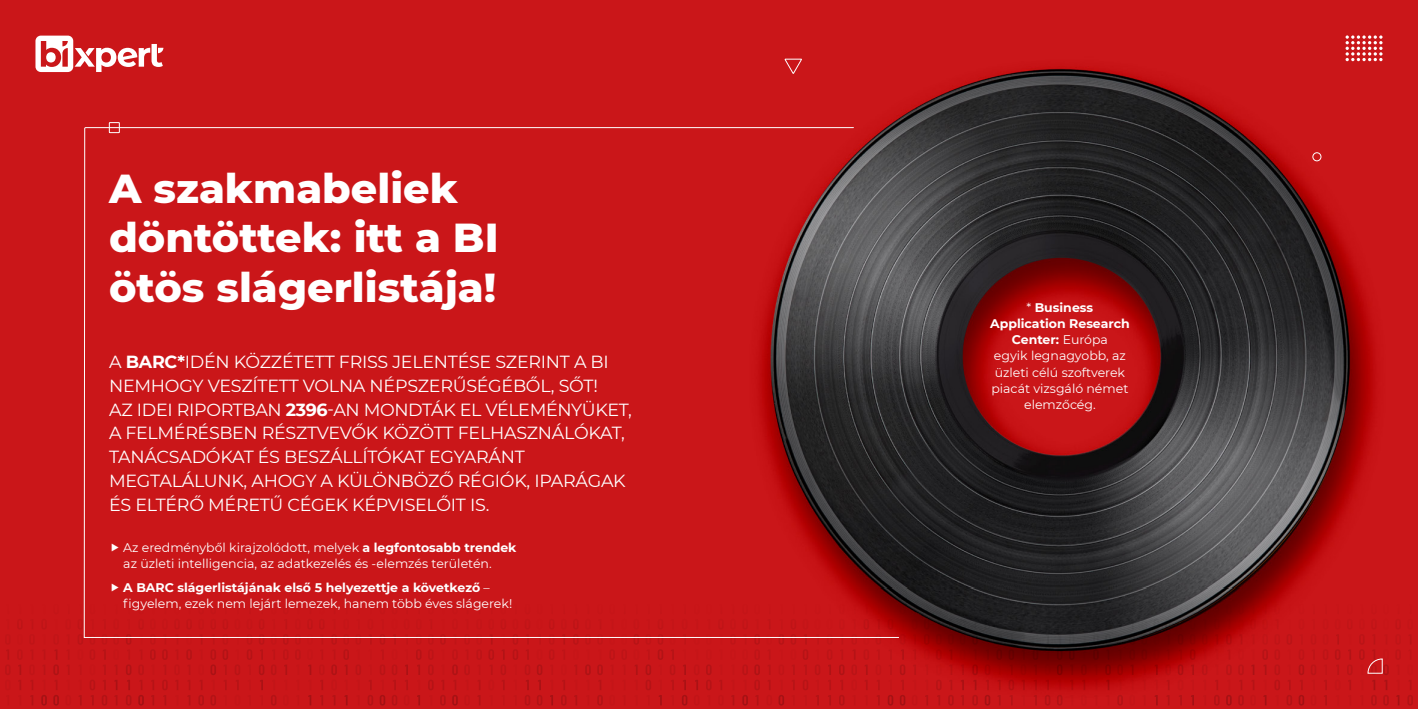
<style>
.page{position:relative;width:1418px;height:709px;background:#fff}
.page>*{position:absolute;margin:0;border:0;box-sizing:border-box;transform-origin:0 0}
.t1{font:800 41.25px/49.5px "Montserrat";color:#fff}
.t2{font:17.5px/23.8px "Montserrat";letter-spacing:-.015em;color:#fff}
.t3{font:12.5px/16.2px "Montserrat";color:#fff}
.s1{font-weight:700}
</style>
<div class="page">
<img style="left:0;top:0;width:1417px;height:709px">
<svg style="left:5px;top:588px;width:6px;height:117px"></svg>
<svg style="left:17px;top:588px;width:6px;height:117px"></svg>
<svg style="left:29px;top:588px;width:6px;height:117px"></svg>
<svg style="left:41px;top:588px;width:6px;height:117px"></svg>
<svg style="left:53px;top:588px;width:6px;height:117px"></svg>
<svg style="left:65px;top:588px;width:6px;height:117px"></svg>
<svg style="left:78px;top:588px;width:5px;height:117px"></svg>
<svg style="left:90px;top:638px;width:5px;height:67px"></svg>
<svg style="left:706px;top:638px;width:5px;height:67px"></svg>
<svg style="left:150px;top:638px;width:6px;height:67px"></svg>
<svg style="left:162px;top:638px;width:6px;height:67px"></svg>
<svg style="left:174px;top:638px;width:6px;height:67px"></svg>
<svg style="left:186px;top:638px;width:6px;height:67px"></svg>
<svg style="left:198px;top:638px;width:6px;height:67px"></svg>
<svg style="left:210px;top:638px;width:6px;height:67px"></svg>
<svg style="left:452px;top:638px;width:6px;height:67px"></svg>
<svg style="left:222px;top:638px;width:6px;height:67px"></svg>
<svg style="left:235px;top:638px;width:5px;height:67px"></svg>
<svg style="left:247px;top:638px;width:5px;height:67px"></svg>
<svg style="left:259px;top:638px;width:5px;height:67px"></svg>
<svg style="left:271px;top:638px;width:5px;height:67px"></svg>
<svg style="left:283px;top:638px;width:5px;height:67px"></svg>
<svg style="left:295px;top:638px;width:6px;height:67px"></svg>
<svg style="left:307px;top:638px;width:6px;height:67px"></svg>
<svg style="left:331px;top:638px;width:6px;height:67px"></svg>
<svg style="left:343px;top:638px;width:6px;height:67px"></svg>
<svg style="left:355px;top:638px;width:6px;height:67px"></svg>
<svg style="left:367px;top:638px;width:6px;height:67px"></svg>
<svg style="left:380px;top:638px;width:5px;height:67px"></svg>
<svg style="left:404px;top:638px;width:5px;height:67px"></svg>
<svg style="left:416px;top:638px;width:5px;height:67px"></svg>
<svg style="left:428px;top:638px;width:5px;height:67px"></svg>
<svg style="left:440px;top:638px;width:5px;height:67px"></svg>
<svg style="left:464px;top:638px;width:6px;height:67px"></svg>
<svg style="left:476px;top:638px;width:6px;height:67px"></svg>
<svg style="left:488px;top:638px;width:6px;height:67px"></svg>
<svg style="left:500px;top:638px;width:6px;height:67px"></svg>
<svg style="left:319px;top:638px;width:5px;height:67px"></svg>
<svg style="left:512px;top:638px;width:6px;height:67px"></svg>
<svg style="left:524px;top:638px;width:6px;height:67px"></svg>
<svg style="left:537px;top:638px;width:5px;height:67px"></svg>
<svg style="left:392px;top:638px;width:5px;height:67px"></svg>
<svg style="left:742px;top:638px;width:6px;height:67px"></svg>
<svg style="left:549px;top:638px;width:5px;height:67px"></svg>
<svg style="left:561px;top:638px;width:5px;height:67px"></svg>
<svg style="left:573px;top:638px;width:5px;height:67px"></svg>
<svg style="left:585px;top:638px;width:5px;height:67px"></svg>
<svg style="left:597px;top:638px;width:6px;height:67px"></svg>
<svg style="left:609px;top:638px;width:6px;height:67px"></svg>
<svg style="left:621px;top:638px;width:6px;height:67px"></svg>
<svg style="left:633px;top:638px;width:6px;height:67px"></svg>
<svg style="left:645px;top:638px;width:6px;height:67px"></svg>
<svg style="left:657px;top:638px;width:6px;height:67px"></svg>
<svg style="left:669px;top:638px;width:6px;height:67px"></svg>
<svg style="left:682px;top:638px;width:5px;height:67px"></svg>
<svg style="left:694px;top:638px;width:5px;height:67px"></svg>
<svg style="left:718px;top:638px;width:5px;height:67px"></svg>
<svg style="left:730px;top:638px;width:5px;height:67px"></svg>
<svg style="left:754px;top:638px;width:6px;height:67px"></svg>
<svg style="left:766px;top:638px;width:6px;height:67px"></svg>
<svg style="left:778px;top:638px;width:6px;height:67px"></svg>
<svg style="left:790px;top:638px;width:6px;height:67px"></svg>
<svg style="left:802px;top:638px;width:6px;height:67px"></svg>
<svg style="left:814px;top:638px;width:6px;height:67px"></svg>
<svg style="left:827px;top:638px;width:5px;height:67px"></svg>
<svg style="left:839px;top:638px;width:5px;height:67px"></svg>
<svg style="left:851px;top:638px;width:6px;height:67px"></svg>
<svg style="left:863px;top:638px;width:6px;height:67px"></svg>
<svg style="left:875px;top:638px;width:6px;height:67px"></svg>
<svg style="left:887px;top:638px;width:6px;height:67px"></svg>
<svg style="left:899px;top:588px;width:6px;height:117px"></svg>
<svg style="left:911px;top:588px;width:6px;height:117px"></svg>
<svg style="left:924px;top:588px;width:5px;height:117px"></svg>
<svg style="left:936px;top:588px;width:5px;height:117px"></svg>
<svg style="left:948px;top:588px;width:5px;height:117px"></svg>
<svg style="left:972px;top:588px;width:5px;height:117px"></svg>
<svg style="left:996px;top:588px;width:6px;height:117px"></svg>
<svg style="left:1008px;top:588px;width:6px;height:117px"></svg>
<svg style="left:1020px;top:588px;width:6px;height:117px"></svg>
<svg style="left:1032px;top:588px;width:6px;height:117px"></svg>
<svg style="left:1044px;top:588px;width:6px;height:117px"></svg>
<svg style="left:1056px;top:588px;width:6px;height:117px"></svg>
<svg style="left:1298px;top:588px;width:6px;height:117px"></svg>
<svg style="left:1069px;top:588px;width:5px;height:117px"></svg>
<svg style="left:1081px;top:588px;width:5px;height:117px"></svg>
<svg style="left:1093px;top:588px;width:5px;height:117px"></svg>
<svg style="left:1105px;top:588px;width:5px;height:117px"></svg>
<svg style="left:1117px;top:588px;width:5px;height:117px"></svg>
<svg style="left:1129px;top:588px;width:5px;height:117px"></svg>
<svg style="left:1141px;top:588px;width:6px;height:117px"></svg>
<svg style="left:1153px;top:588px;width:6px;height:117px"></svg>
<svg style="left:1177px;top:588px;width:6px;height:117px"></svg>
<svg style="left:1189px;top:588px;width:6px;height:117px"></svg>
<svg style="left:1201px;top:588px;width:6px;height:117px"></svg>
<svg style="left:1213px;top:588px;width:6px;height:117px"></svg>
<svg style="left:1226px;top:588px;width:5px;height:117px"></svg>
<svg style="left:1250px;top:588px;width:5px;height:117px"></svg>
<svg style="left:1262px;top:588px;width:5px;height:117px"></svg>
<svg style="left:1274px;top:588px;width:5px;height:117px"></svg>
<svg style="left:1286px;top:588px;width:6px;height:117px"></svg>
<svg style="left:1310px;top:588px;width:6px;height:117px"></svg>
<svg style="left:1322px;top:588px;width:6px;height:117px"></svg>
<svg style="left:1334px;top:588px;width:6px;height:117px"></svg>
<svg style="left:1346px;top:588px;width:6px;height:117px"></svg>
<svg style="left:1165px;top:588px;width:5px;height:117px"></svg>
<svg style="left:984px;top:588px;width:6px;height:117px"></svg>
<svg style="left:1238px;top:588px;width:5px;height:117px"></svg>
<svg style="left:1395px;top:588px;width:5px;height:117px"></svg>
<svg style="left:1407px;top:588px;width:5px;height:117px"></svg>
<svg style="left:959px;top:588px;width:6px;height:117px"></svg>
<svg style="left:35px;top:36px;width:128px;height:36px"></svg>
<svg style="left:1345px;top:35px;width:37px;height:26px"></svg>
<svg style="left:1358px;top:588px;width:30px;height:117px;background:#c8191b"></svg>
<svg style="left:784px;top:59px;width:18px;height:15px"></svg>
<div style="left:1312px;top:152px;width:9px;height:9px;border:1px solid #fff;border-radius:50%"></div>
<svg style="left:84px;top:127px;width:815px;height:511px;background:#bb1b1d"></svg>
<div style="left:109px;top:122px;width:11px;height:11px;border:1px solid #fff"></div>
<svg style="left:112px;top:543px;width:21px;height:10px"></svg>
<svg style="left:102px;top:583px;width:42px;height:122px;background:#c8171a"></svg>
<h1 class="t1" style="left:109px;top:161px;width:391px">A szakmabeliek döntöttek: itt a BI ötös slágerlistája!</h1>
<p class="t2" style="left:109px;top:349px;width:524px">A <span class="s1">BARC*</span>IDÉN KÖZZÉTETT FRISS JELENTÉSE SZERINT A BI NEMHOGY VESZÍTETT VOLNA NÉPSZERŰSÉGÉBŐL, SŐT!<br>AZ IDEI RIPORTBAN <span class="s1">2396</span>-AN MONDTÁK EL VÉLEMÉNYÜKET, A FELMÉRÉSBEN RÉSZTVEVŐK KÖZÖTT FELHASZNÁLÓKAT, TANÁCSADÓKAT ÉS BESZÁLLÍTÓKAT EGYARÁNT MEGTALÁLUNK, AHOGY A KÜLÖNBÖZŐ RÉGIÓK, IPARÁGAK ÉS ELTÉRŐ MÉRETŰ CÉGEK KÉPVISELŐIT IS.</p>
<p class="t3" style="left:123px;top:539px;width:395px">Az eredményből kirajzolódott, melyek <span class="s1">a legfontosabb trendek </span>az üzleti intelligencia, az adatkezelés és -elemzés területén.</p>
<p class="t3" style="left:123px;top:578px;width:390px"><span class="s1">A BARC slágerlistájának első 5 helyezettje a következő</span> – figyelem, ezek nem lejárt lemezek, hanem több éves slágerek!</p>
<p class="t3" style="left:990px;top:298px;width:141px;text-align:center">* <span class="s1">Business<br>Application Research<br>Center:</span> Európa<br>egyik legnagyobb, az üzleti célú szoftverek piacát vizsgáló német elemzőcég.</p>
</div>
